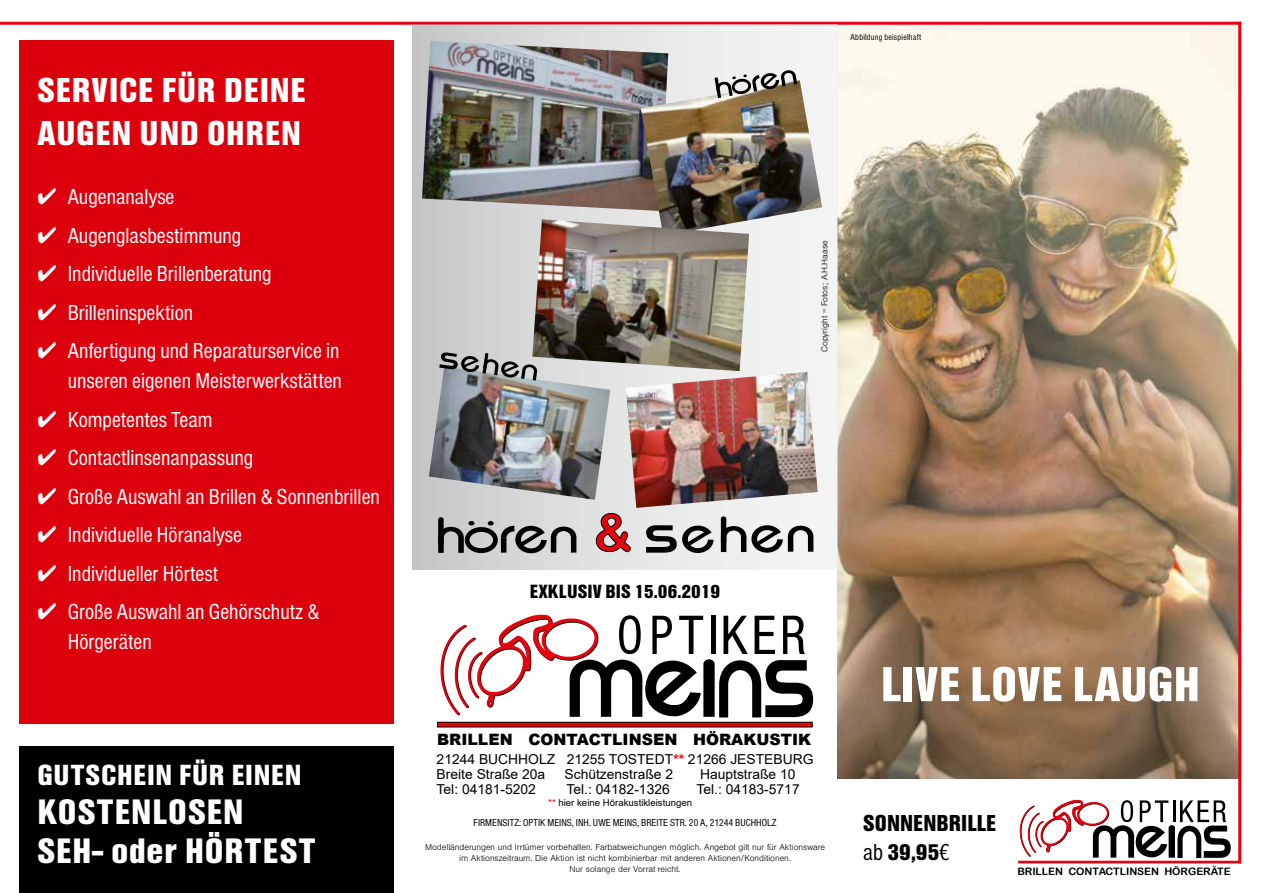
<style>
.page{position:relative;width:1263px;height:893px;background:#fff}
.page>*{position:absolute;margin:0;border:0;box-sizing:border-box;transform-origin:0 0}
.t1{font:51.45px "Arial Rounded MT Bold";color:#e7000e}
.t2{font:900 51px "Nimbus San Con";letter-spacing:.005em;color:#fff}
.t3{font:900 36.75px/39px "Nimbus San Con";letter-spacing:.02em;color:#fff}
.t4{font:900 36px/43.2px "Nimbus San Con";letter-spacing:.02em;color:#fff}
.t5{font:900 30.3px "Nimbus San Con";letter-spacing:.02em;color:#fff}
.t6{font:900 24px/28.8px "Nimbus San Con";color:#000}
.t7{font:22.5px/30px "Nimbus San Con";color:#fff;text-align:right}
.t8{font:900 19.95px "Nimbus San Con";color:#000}
.t9{font:900 15.6px "Arial";color:#000}
.t10{font:13.65px/15.3px "Arial";color:#000}
.t11{font:700 13.65px "Arial";color:#e7000e}
.t12{font:10.5px "Nimbus San Con";color:#000}
.t13{font:10.2px "Arial Rounded MT Bold";letter-spacing:-.01em;color:#000}
.t14{font:9.45px "Arial";color:#000}
.t15{font:300 9px/10.8px "Nimbus San";color:#000;text-align:center}
.t16{font:9px "Nimbus San Con";letter-spacing:.025em;color:#000}
.s1{color:#e7000e}
.s2{font-weight:400}
</style>
<div class="page">
<img style="left:838px;top:25px;width:400px;height:754px">
<hr style="left:1018px;top:861px;width:223px;height:2px;background:#e7000e">
<svg style="left:1020px;top:800px;width:211px;height:58px"></svg>
<hr style="left:1238px;top:22px;width:3px;height:841px;background:#e7000e">
<hr style="left:0;top:22px;width:1241px;height:3px;background:#e7000e">
<div style="left:438px;top:722px;width:374px;height:5px;background:#e7000e"></div>
<div style="left:437px;top:722px;width:375px;height:5px;border:1px solid #000"></div>
<svg style="left:440px;top:615px;width:373px;height:102px"></svg>
<div style="left:412px;top:25px;width:426px;height:545px;background:linear-gradient(to right,#c9caca,#f9fafa)"></div>
<img style="left:422px;top:41px;width:246px;height:170px">
<img style="left:429px;top:367px;width:181px;height:133px">
<img style="left:641px;top:80px;width:181px;height:155px">
<img style="left:532px;top:219px;width:217px;height:152px">
<img style="left:626px;top:372px;width:192px;height:136px">
<svg style="left:721px;top:516px;width:92px;height:37px"></svg>
<svg style="left:646px;top:525px;width:67px;height:28px;background:#767676"></svg>
<svg style="left:438px;top:517px;width:138px;height:36px;background:#8a8b8a"></svg>
<svg style="left:596px;top:513px;width:35px;height:39px"></svg>
<svg style="left:715px;top:70px;width:82px;height:28px"></svg>
<svg style="left:439px;top:352px;width:99px;height:29px;background:#8d8f90"></svg>
<div style="left:19px;top:41px;width:374px;height:683px;background:#dc000c"></div>
<div style="left:19px;top:746px;width:374px;height:147px;background:#000"></div>
<h3 class="t4" style="left:37px;top:68px;width:270px">SERVICE FÜR DEINE<br>AUGEN UND OHREN</h3>
<p class="t7" style="left:37px;top:182px;width:139px">✔ Augenanalyse</p>
<p class="t7" style="left:37px;top:221px;width:205px">✔ Augenglasbestimmung</p>
<p class="t7" style="left:37px;top:259px;width:236px">✔ Individuelle Brillenberatung</p>
<p class="t7" style="left:37px;top:298px;width:157px">✔ Brilleninspektion</p>
<p class="t7" style="left:37px;top:336px;width:306px">✔ Anfertigung und Reparaturservice in unseren eigenen Meisterwerkstätten</p>
<p class="t7" style="left:37px;top:405px;width:177px">✔ Kompetentes Team</p>
<p class="t7" style="left:37px;top:443px;width:217px">✔ Contactlinsenanpassung</p>
<p class="t7" style="left:37px;top:482px;width:344px">✔ Große Auswahl an Brillen &amp; Sonnenbrillen</p>
<p class="t7" style="left:37px;top:520px;width:206px">✔ Individuelle Höranalyse</p>
<p class="t7" style="left:37px;top:559px;width:182px">✔ Individueller Hörtest</p>
<p class="t7" style="left:68px;top:597px;width:253px;text-align:left;text-indent:-30px">✔ Große Auswahl an Gehörschutz &amp;<br>Hörgeräten</p>
<h3 class="t5" style="left:37px;top:758px;width:266px">GUTSCHEIN FÜR EINEN</h3>
<h3 class="t3" style="left:37px;top:792px;width:280px">KOSTENLOSEN<br>SEH- oder HÖRTEST</h3>
<p class="t16" style="left:850px;top:32px;width:72px">Abbildung beispielhaft</p>
<p class="t15" style="left:819px;top:352px;width:113px;rotate:-90deg">Copyright = Fotos; A.H.Haase</p>
<h1 class="t1" style="left:593px;top:502px;width:40px">&amp;</h1>
<p class="t8" style="left:530px;top:580px;width:192px">EXKLUSIV BIS 15.06.2019</p>
<p class="t9" style="left:437px;top:729px;width:376px">BRILLEN CONTACTLINSEN HÖRAKUSTIK</p>
<p class="t10" style="left:437px;top:751px;width:378px">21244 BUCHHOLZ 21255 TOSTEDT 21266 JESTEBURG<br>Breite Straße 20a</p>
<p class="t11" style="left:673px;top:749px;width:12px">**</p>
<p class="t10" style="left:564px;top:766px;width:110px">Schützenstraße 2</p>
<p class="t10" style="left:700px;top:766px;width:97px">Hauptstraße 10</p>
<p class="t10" style="left:437px;top:782px;width:101px">Tel: 04181-5202</p>
<p class="t10" style="left:567px;top:782px;width:105px">Tel.: 04182-1326</p>
<p class="t10" style="left:696px;top:782px;width:105px">Tel.: 04183-5717</p>
<p class="t14" style="left:548px;top:796px;width:145px"><span class="s1">**</span> hier keine Hörakustikleistungen</p>
<p class="t12" style="left:473px;top:817px;width:305px">FIRMENSITZ: OPTIK MEINS, INH. UWE MEINS, BREITE STR. 20 A, 21244 BUCHHOLZ</p>
<p class="t15" style="left:425px;top:842px;width:401px">Modelländerungen und Irrtümer vorbehalten. Farbabweichungen möglich. Angebot gilt nur für Aktionsware im Aktionszeitraum. Die Aktion ist nicht kombinierbar mit anderen Aktionen/Konditionen.<br>Nur solange der Vorrat reicht.</p>
<h2 class="t2" style="left:881px;top:655px;width:321px">LIVE LOVE LAUGH</h2>
<p class="t6" style="left:863px;top:809px;width:135px">SONNENBRILLE <span class="s2">ab</span> 39,95<span class="s2">€</span></p>
<p class="t13" style="left:1017px;top:865px;width:215px">BRILLEN CONTACTLINSEN HÖRGERÄTE</p>
</div>
